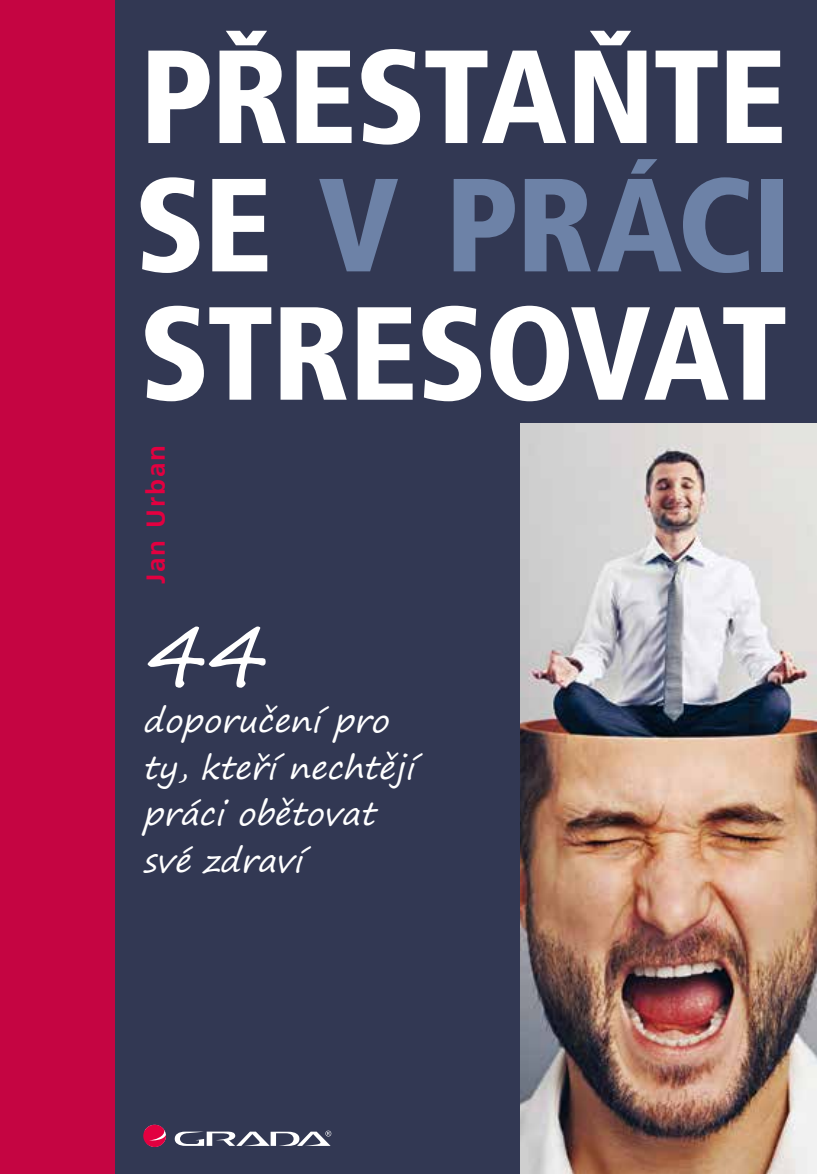
<style>
.page{position:relative;width:817px;height:1174px;background:#fff}
.page>*{position:absolute;margin:0;border:0;box-sizing:border-box;transform-origin:0 0}
.t1{font:900 condensed 132.4px/128.2px "Frutiger CE";letter-spacing:-.015em;color:#fff;text-align:justify}
.t2{font:83.8px "Segoe Print";color:#fff}
.t3{font:32px/46.8px "Segoe Print";color:#fff}
.t4{font:700 26px "Frutiger CE";letter-spacing:.08em;color:#e20040}
.s1{color:#6d82a7}
</style>
<div class="page">
<div style="left:115px;top:0;width:701px;height:1174px;background:#323853"></div>
<div style="left:0;top:0;width:115px;height:1174px;background:#c50542"></div>
<img style="left:520px;top:423px;width:296px;height:751px">
<svg style="left:175px;top:1130px;width:156px;height:15px"></svg>
<svg style="left:143px;top:1124px;width:23px;height:23px"></svg>
<h1 class="t1" style="left:134px;top:35px;width:659px">PŘESTAŇTE SE <span class="s1">V PRÁCI </span>STRESOVAT</h1>
<p class="t4" style="left:141px;top:584px;width:141px;rotate:-90deg">Jan Urban</p>
<h2 class="t2" style="left:143px;top:580px;width:144px">44</h2>
<p class="t3" style="left:143px;top:696px;width:273px">doporučení pro ty, kteří nechtěj í práci obětovat své zdraví</p>
</div>
